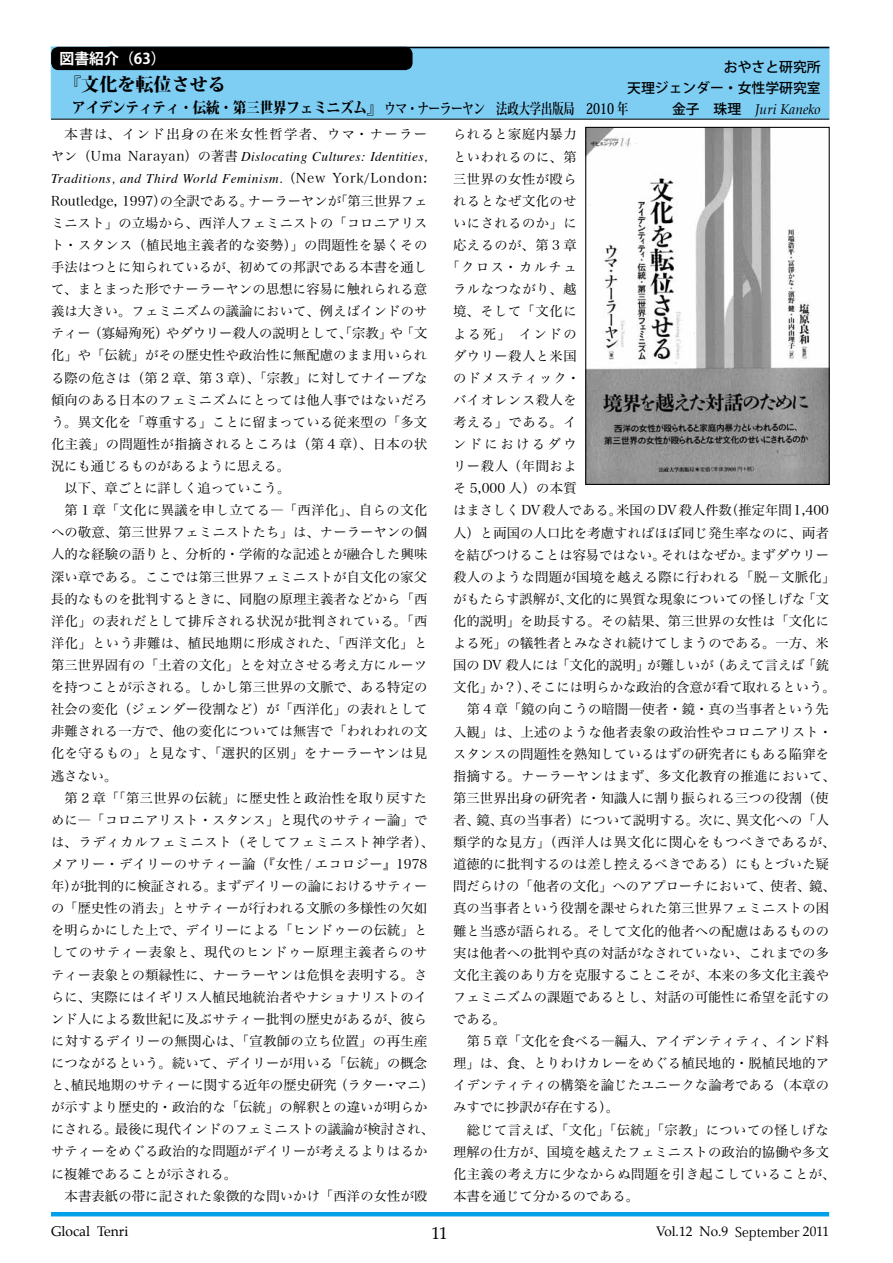
<style>
.page{position:relative;width:893px;height:1263px;background:#fff}
.page>*{position:absolute;margin:0;border:0;box-sizing:border-box;transform-origin:0 0}
.t1{font:800 18px "Koz Min Pro";color:#000}
.t2{font:16.95px "Palatino";color:#000}
.t3{font:700 14.85px "Koz Go Pro";color:#fff}
.t4{font:700 14.7px "Koz Min Pro";color:#000;scale:.77 1}
.t5{font:500 13.8px/21.3px "Koz Go Pro";color:#000;text-align:right}
.t6{font:italic 13.8px "Palatino";color:#000}
.t7{font:13.8px "Palatino";color:#000}
.t8{font:13.5px "Palatino";color:#000}
.t9{font:13.35px "Hira Min Pro W3";letter-spacing:.01em;color:#000}
.t10{font:13.35px "Hira Min Pro W3";letter-spacing:.035em;color:#000}
.t11{font:13.35px "Hira Min Pro W3";letter-spacing:.03em;color:#000}
.t12{font:italic 13.35px/22px "Times";letter-spacing:.03em;color:#000}
.t13{font:13.35px "Hira Min Pro W3";letter-spacing:.055em;color:#000}
.t14{font:13.35px "Hira Min Pro W3";letter-spacing:.04em;color:#000}
.t15{font:13.35px "Hira Min Pro W3";letter-spacing:.05em;color:#000}
.t16{font:13.35px "Hira Min Pro W3";letter-spacing:.045em;color:#000}
.t17{font:13.35px "Hira Min Pro W3";letter-spacing:.11em;color:#000}
.t18{font:13.35px "Hira Min Pro W3";letter-spacing:.08em;color:#000}
.t19{font:13.35px "Hira Min Pro W3";letter-spacing:.185em;color:#000}
.s1{font-family:"Koz Go Pro";font-weight:500;font-style:normal}
.s2{font-weight:800;font-size:14.85px}
.s3{font-weight:800;font-size:18px}
.s4{font-family:"Hira Min Pro W3";font-style:normal}
.s5{font-family:"Koz Min Pro"}
</style>
<div class="page">
<hr style="left:51px;top:1212px;width:778px;height:4px;background:#00a0e9">
<div style="left:51px;top:47px;width:778px;height:72px;background:#7ecef4;border:1px solid #7ecef4"></div>
<hr style="left:51px;top:119px;width:778px;height:1px;background:#000">
<hr style="left:109px;top:47px;width:720px;height:1px;background:#000">
<div style="left:52px;top:48px;width:360px;height:21px;background:#000;border-radius:7px"></div>
<div style="left:51px;top:47px;width:362px;height:23px;border:2px solid #000;border-radius:7px"></div>
<img style="left:587px;top:129px;width:241px;height:354px">
<div style="left:585px;top:127px;width:245px;height:358px;border:1px solid #000"></div>
<p class="t3" style="left:60px;top:49px;width:108px">図書紹介（63）</p>
<p class="t5" style="left:627px;top:57px;width:195px">おやさと研究所<br>天理ジェンダー・女性学研究室</p>
<p class="t6" style="left:644px;top:98px;width:178px"><span class="s1">　　金子　珠理　</span>Juri Kaneko</p>
<h1 class="t1" style="left:63px;top:71px;width:182px">『文化を転位させる　</h1>
<p class="t4" style="left:72px;top:98px;width:724px"><span class="s2">アイデンティティ・伝統・第三世界フェミニズム</span><span class="s3">』</span>ウマ・ナーラーヤン　法政大学出版局　2010 年</p>
<p class="t17" style="left:65px;top:123px;width:364px">本書は、インド出身の在米女性哲学者、ウマ・ナーラー</p>
<p class="t12" style="left:51px;top:144px;width:378px"><span class="s4">ヤン（Uma Narayan）の著書</span> Dislocating Cultures: Identities,<br>Traditions, and Third World Feminism.<span class="s4">（New York/London:</span></p>
<p class="t9" style="left:51px;top:189px;width:378px">Routledge, 1997）の全訳である。ナーラーヤンが「第三世界フェ</p>
<p class="t9" style="left:51px;top:211px;width:378px">ミニスト」の立場から、西洋人フェミニストの「コロニアリス</p>
<p class="t10" style="left:51px;top:233px;width:378px">ト・スタンス（植民地主義者的な姿勢）」の問題性を暴くその</p>
<p class="t9" style="left:51px;top:256px;width:378px">手法はつとに知られているが、初めての邦訳である本書を通し</p>
<p class="t9" style="left:51px;top:278px;width:378px">て、まとまった形でナーラーヤンの思想に容易に触れられる意</p>
<p class="t9" style="left:51px;top:300px;width:378px">義は大きい。フェミニズムの議論において、例えばインドのサ</p>
<p class="t9" style="left:51px;top:322px;width:378px">ティー（寡婦殉死）やダウリー殺人の説明として、「宗教」や「文</p>
<p class="t9" style="left:51px;top:344px;width:378px">化」や「伝統」がその歴史性や政治性に無配慮のまま用いられ</p>
<p class="t9" style="left:51px;top:366px;width:378px">る際の危さは（第 2 章、第 3 章）、「宗教」に対してナイーブな</p>
<p class="t9" style="left:51px;top:388px;width:378px">傾向のある日本のフェミニズムにとっては他人事ではないだろ</p>
<p class="t9" style="left:51px;top:410px;width:378px">う。異文化を「尊重する」ことに留まっている従来型の「多文</p>
<p class="t11" style="left:51px;top:432px;width:378px">化主義」の問題性が指摘されるところは（第 4 章）、日本の状</p>
<p class="t9" style="left:51px;top:455px;width:241px">況にも通じるものがあるように思える。</p>
<p class="t9" style="left:65px;top:477px;width:227px">以下、章ごとに詳しく追っていこう。</p>
<p class="t10" style="left:65px;top:499px;width:364px">第 1 章「文化に異議を申し立てる―「西洋化」、自らの文化</p>
<p class="t9" style="left:51px;top:521px;width:378px">への敬意、第三世界フェミニストたち」は、ナーラーヤンの個</p>
<p class="t9" style="left:51px;top:543px;width:378px">人的な経験の語りと、分析的・学術的な記述とが融合した興味</p>
<p class="t9" style="left:51px;top:565px;width:378px">深い章である。ここでは第三世界フェミニストが自文化の家父</p>
<p class="t9" style="left:51px;top:587px;width:378px">長的なものを批判するときに、同胞の原理主義者などから「西</p>
<p class="t10" style="left:51px;top:609px;width:378px">洋化」の表れだとして排斥される状況が批判されている。「西</p>
<p class="t10" style="left:51px;top:631px;width:378px">洋化」という非難は、植民地期に形成された、「西洋文化」と</p>
<p class="t9" style="left:51px;top:653px;width:378px">第三世界固有の「土着の文化」とを対立させる考え方にルーツ</p>
<p class="t9" style="left:51px;top:676px;width:378px">を持つことが示される。しかし第三世界の文脈で、ある特定の</p>
<p class="t9" style="left:51px;top:698px;width:378px">社会の変化（ジェンダー役割など）が「西洋化」の表れとして</p>
<p class="t9" style="left:51px;top:720px;width:378px">非難される一方で、他の変化については無害で「われわれの文</p>
<p class="t10" style="left:51px;top:742px;width:378px">化を守るもの」と見なす、「選択的区別」をナーラーヤンは見</p>
<p class="t9" style="left:51px;top:764px;width:68px">逃さない。</p>
<p class="t11" style="left:65px;top:786px;width:364px">第 2 章「「第三世界の伝統」に歴史性と政治性を取り戻すた</p>
<p class="t9" style="left:51px;top:808px;width:378px">めに―「コロニアリスト・スタンス」と現代のサティー論」で</p>
<p class="t13" style="left:51px;top:830px;width:384px">は、ラディカルフェミニスト（そしてフェミニスト神学者）、</p>
<p class="t11" style="left:51px;top:852px;width:378px">メアリー・デイリーのサティー論（『女性 / エコロジー』1978</p>
<p class="t9" style="left:51px;top:875px;width:378px">年）が批判的に検証される。まずデイリーの論におけるサティー</p>
<p class="t9" style="left:51px;top:897px;width:378px">の「歴史性の消去」とサティーが行われる文脈の多様性の欠如</p>
<p class="t9" style="left:51px;top:919px;width:378px">を明らかにした上で、デイリーによる「ヒンドゥーの伝統」と</p>
<p class="t13" style="left:51px;top:941px;width:378px">してのサティー表象と、現代のヒンドゥー原理主義者らのサ</p>
<p class="t9" style="left:51px;top:963px;width:378px">ティー表象との類縁性に、ナーラーヤンは危惧を表明する。さ</p>
<p class="t9" style="left:51px;top:985px;width:378px">らに、実際にはイギリス人植民地統治者やナショナリストのイ</p>
<p class="t9" style="left:51px;top:1007px;width:378px">ンド人による数世紀に及ぶサティー批判の歴史があるが、彼ら</p>
<p class="t10" style="left:51px;top:1029px;width:378px">に対するデイリーの無関心は、「宣教師の立ち位置」の再生産</p>
<p class="t9" style="left:51px;top:1051px;width:378px">につながるという。続いて、デイリーが用いる「伝統」の概念</p>
<p class="t9" style="left:51px;top:1074px;width:384px">と、植民地期のサティーに関する近年の歴史研究（ラター・マニ）</p>
<p class="t9" style="left:51px;top:1096px;width:378px">が示すより歴史的・政治的な「伝統」の解釈との違いが明らか</p>
<p class="t9" style="left:51px;top:1118px;width:384px">にされる。最後に現代インドのフェミニストの議論が検討され、</p>
<p class="t9" style="left:51px;top:1140px;width:378px">サティーをめぐる政治的な問題がデイリーが考えるよりはるか</p>
<p class="t9" style="left:51px;top:1162px;width:188px">に複雑であることが示される。</p>
<p class="t9" style="left:65px;top:1184px;width:364px">本書表紙の帯に記された象徴的な問いかけ「西洋の女性が殴</p>
<p class="t14" style="left:453px;top:123px;width:125px">られると家庭内暴力</p>
<p class="t16" style="left:453px;top:145px;width:125px">といわれるのに、第</p>
<p class="t14" style="left:453px;top:167px;width:125px">三世界の女性が殴ら</p>
<p class="t14" style="left:453px;top:189px;width:125px">れるとなぜ文化のせ</p>
<p class="t14" style="left:453px;top:211px;width:125px">いにされるのか」に</p>
<p class="t9" style="left:453px;top:234px;width:125px">応えるのが、第 3 章</p>
<p class="t9" style="left:446px;top:256px;width:132px">「クロス・カルチュ</p>
<p class="t16" style="left:453px;top:278px;width:125px">ラルなつながり、越</p>
<p class="t9" style="left:453px;top:300px;width:125px">境、そして「文化に</p>
<p class="t9" style="left:453px;top:322px;width:125px">よる死」　インドの</p>
<p class="t14" style="left:453px;top:344px;width:125px">ダウリー殺人と米国</p>
<p class="t18" style="left:453px;top:366px;width:128px">のドメスティック・</p>
<p class="t14" style="left:453px;top:388px;width:125px">バイオレンス殺人を</p>
<p class="t9" style="left:453px;top:410px;width:125px">考える」である。イ</p>
<p class="t19" style="left:453px;top:433px;width:125px">ンドにおけるダウ</p>
<p class="t16" style="left:453px;top:455px;width:125px">リー殺人（年間およ</p>
<p class="t9" style="left:453px;top:477px;width:125px">そ 5,000 人）の本質</p>
<p class="t9" style="left:453px;top:499px;width:377px">はまさしくDV殺人である。米国のDV殺人件数（推定年間1,400</p>
<p class="t9" style="left:453px;top:521px;width:377px">人）と両国の人口比を考慮すればほぼ同じ発生率なのに、両者</p>
<p class="t9" style="left:453px;top:543px;width:377px">を結びつけることは容易ではない。それはなぜか。まずダウリー</p>
<p class="t11" style="left:453px;top:565px;width:384px">殺人のような問題が国境を越える際に行われる「脱－文脈化」</p>
<p class="t9" style="left:453px;top:587px;width:377px">がもたらす誤解が、文化的に異質な現象についての怪しげな「文</p>
<p class="t9" style="left:453px;top:609px;width:377px">化的説明」を助長する。その結果、第三世界の女性は「文化に</p>
<p class="t9" style="left:453px;top:632px;width:377px">よる死」の犠牲者とみなされ続けてしまうのである。一方、米</p>
<p class="t9" style="left:453px;top:654px;width:377px">国の DV 殺人には「文化的説明」が難しいが（あえて言えば「銃</p>
<p class="t9" style="left:453px;top:676px;width:384px">文化」か？）、そこには明らかな政治的含意が看て取れるという。</p>
<p class="t9" style="left:467px;top:698px;width:364px">第 4 章「鏡の向こうの暗闇―使者・鏡・真の当事者という先</p>
<p class="t9" style="left:453px;top:720px;width:381px">入観」は、上述のような他者表象の政治性やコロニアリスト・</p>
<p class="t9" style="left:453px;top:742px;width:377px">スタンスの問題性を熟知しているはずの研究者にもある陥穽を</p>
<p class="t10" style="left:453px;top:764px;width:384px">指摘する。ナーラーヤンはまず、多文化教育の推進において、</p>
<p class="t9" style="left:453px;top:786px;width:377px">第三世界出身の研究者・知識人に割り振られる三つの役割（使</p>
<p class="t9" style="left:453px;top:808px;width:377px">者、鏡、真の当事者）について説明する。次に、異文化への「人</p>
<p class="t15" style="left:453px;top:831px;width:384px">類学的な見方」（西洋人は異文化に関心をもつべきであるが、</p>
<p class="t9" style="left:453px;top:853px;width:377px">道徳的に批判するのは差し控えるべきである）にもとづいた疑</p>
<p class="t9" style="left:453px;top:875px;width:384px">問だらけの「他者の文化」へのアプローチにおいて、使者、鏡、</p>
<p class="t9" style="left:453px;top:897px;width:377px">真の当事者という役割を課せられた第三世界フェミニストの困</p>
<p class="t9" style="left:453px;top:919px;width:377px">難と当惑が語られる。そして文化的他者への配慮はあるものの</p>
<p class="t9" style="left:453px;top:941px;width:377px">実は他者への批判や真の対話がなされていない、これまでの多</p>
<p class="t9" style="left:453px;top:963px;width:377px">文化主義のあり方を克服することこそが、本来の多文化主義や</p>
<p class="t9" style="left:453px;top:985px;width:377px">フェミニズムの課題であるとし、対話の可能性に希望を託すの</p>
<p class="t9" style="left:453px;top:1007px;width:55px">である。</p>
<p class="t9" style="left:467px;top:1030px;width:364px">第 5 章「文化を食べる―編入、アイデンティティ、インド料</p>
<p class="t9" style="left:453px;top:1052px;width:377px">理」は、食、とりわけカレーをめぐる植民地的・脱植民地的ア</p>
<p class="t9" style="left:453px;top:1074px;width:377px">イデンティティの構築を論じたユニークな論考である（本章の</p>
<p class="t9" style="left:453px;top:1096px;width:168px">みすでに抄訳が存在する）。</p>
<p class="t10" style="left:467px;top:1118px;width:364px">総じて言えば、「文化」「伝統」「宗教」についての怪しげな</p>
<p class="t9" style="left:453px;top:1140px;width:377px">理解の仕方が、国境を越えたフェミニストの政治的協働や多文</p>
<p class="t11" style="left:453px;top:1162px;width:384px">化主義の考え方に少なからぬ問題を引き起こしていることが、</p>
<p class="t9" style="left:453px;top:1184px;width:188px">本書を通じて分かるのである。</p>
<p class="t7" style="left:51px;top:1220px;width:79px">Glocal Tenri</p>
<p class="t2" style="left:432px;top:1219px;width:18px">11</p>
<p class="t8" style="left:656px;top:1220px;width:175px">Vol.12 No.9 <span class="s5">September</span> 2011</p>
</div>
